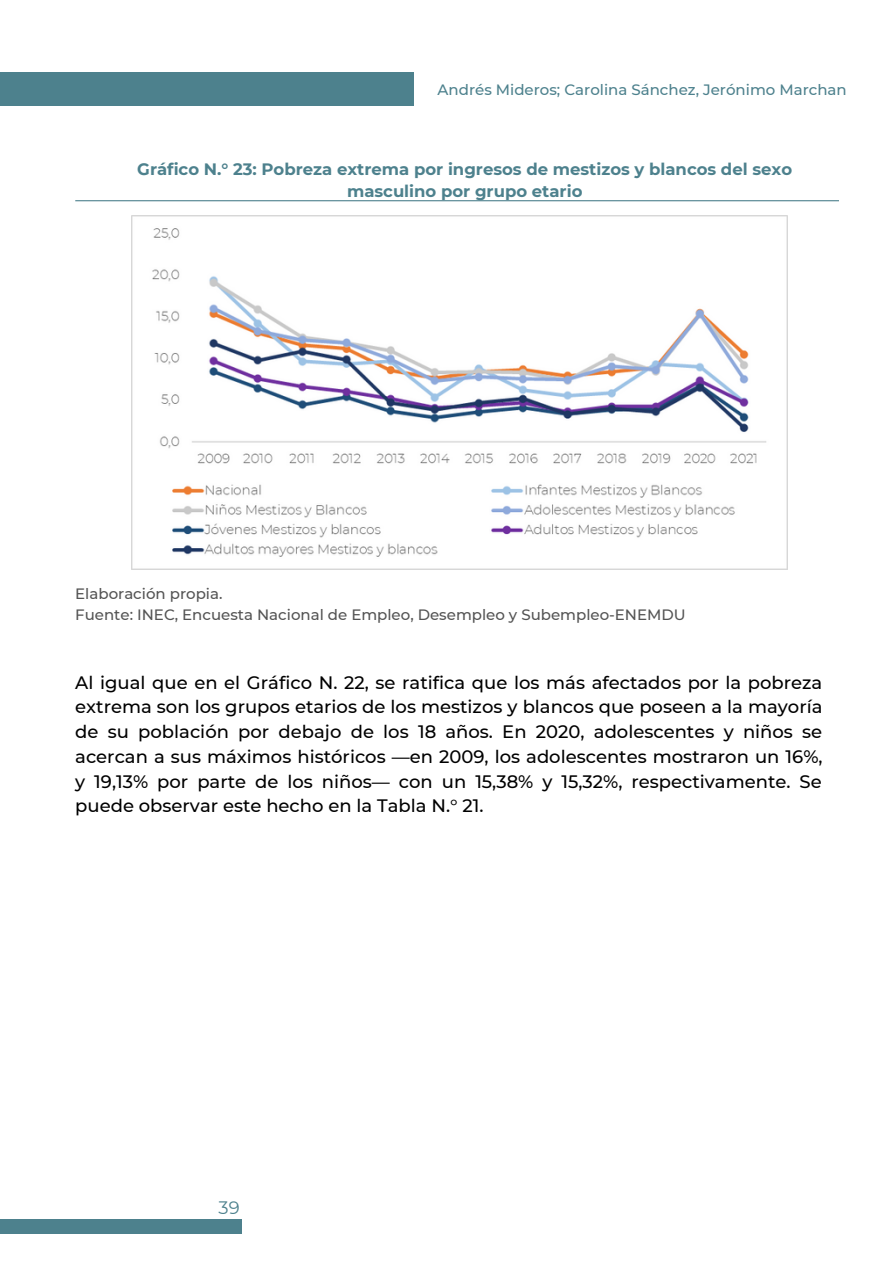
<style>
.page{position:relative;width:893px;height:1264px;background:#fff}
.page>*{position:absolute;margin:0;border:0;box-sizing:border-box;transform-origin:0 0}
.t1{font:500 18px/24.8px "Montserrat";color:#000;text-align:justify}
.t2{font:18px "Montserrat";color:#4d818d}
.t3{font:700 16.5px/22.5px "Montserrat";color:#4d818d;text-align:center}
.t4{font:500 15px/20.2px "Montserrat";color:#545454}
.t5{font:500 15px "Montserrat";color:#4d818d}
</style>
<div class="page">
<div style="left:0;top:72px;width:414px;height:34px;background:#4d818d"></div>
<hr style="left:75px;top:200px;width:763px;height:1px;background:#4d818d">
<img style="left:131px;top:216px;width:656px;height:353px">
<div style="left:0;top:1218px;width:242px;height:15px;background:#4d818d"></div>
<p class="t5" style="left:437px;top:80px;width:410px">Andrés Mideros; Carolina Sánchez, Jerónimo Marchan</p>
<p class="t3" style="left:137px;top:158px;width:656px">Gráfico N.° 23: Pobreza extrema por ingresos de mestizos y blancos del sexo masculino por grupo etario</p>
<p class="t4" style="left:75px;top:584px;width:612px">Elaboración propia.<br>Fuente: INEC, Encuesta Nacional de Empleo, Desempleo y Subempleo-ENEMDU</p>
<p class="t1" style="left:75px;top:670px;width:748px">Al igual que en el Gráfico N. 22, se ratifica que los más afectados por la pobreza extrema son los grupos etarios de los mestizos y blancos que poseen a la mayoría de su población por debajo de los 18 años. En 2020, adolescentes y niños se acercan a sus máximos históricos —en 2009, los adolescentes mostraron un 16%, y 19,13% por parte de los niños— con un 15,38% y 15,32%, respectivamente. Se puede observar este hecho en la Tabla N.° 21.</p>
<p class="t2" style="left:219px;top:1196px;width:23px">39</p>
</div>
